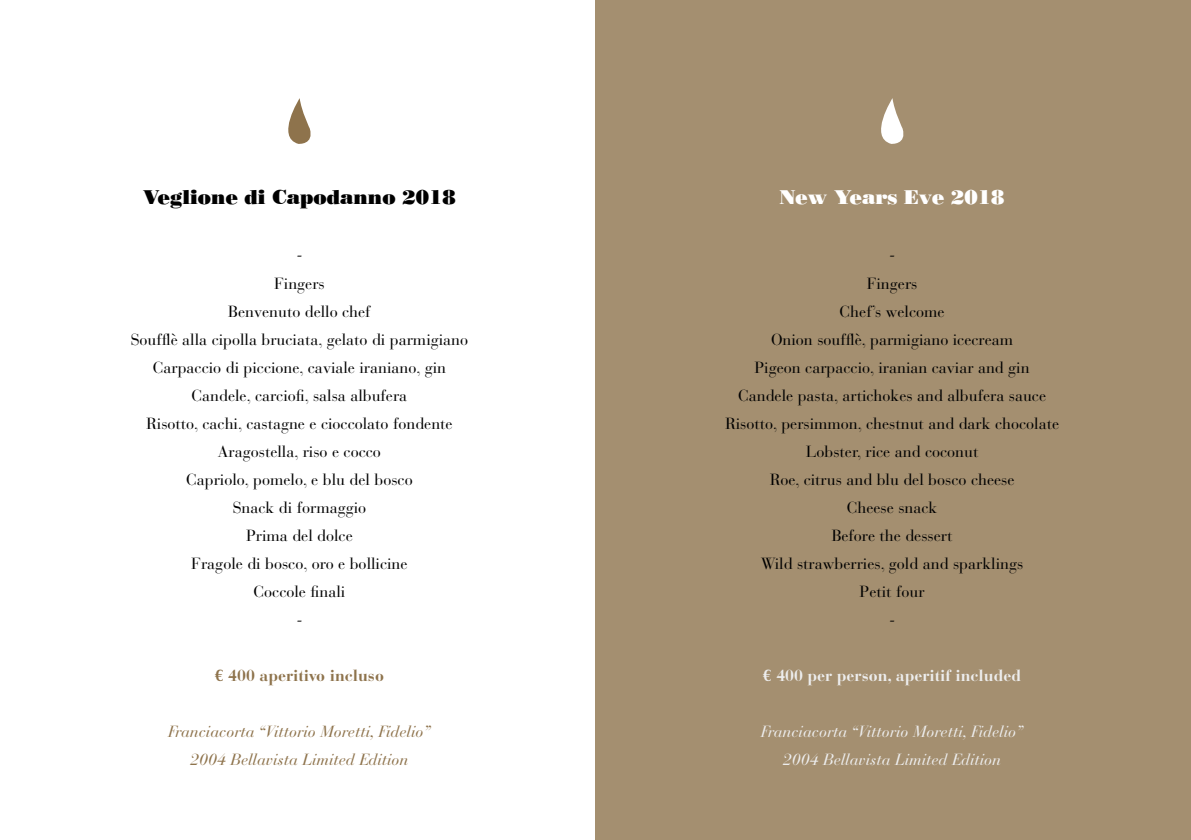
<style>
.page{position:relative;width:1191px;height:840px;background:#fff}
.page>*{position:absolute;margin:0;border:0;box-sizing:border-box;transform-origin:0 0}
.t1{font:20px "Bodoni Poster";color:#000}
.t2{font:20px "Bodoni Poster";color:#fff}
.t3{font:16px/28px "Bauer Bodoni Std";color:#000;text-align:center}
.t4{font:italic 16px/28px "Bauer Bodoni Std";color:#8e734c;text-align:center}
.t5{font:italic 16px/28px "Bauer Bodoni Std";color:#ededed;text-align:center}
.t6{font:700 16px "Bauer Bodoni Std";color:#ededed}
.t7{font:700 16px "Bauer Bodoni Std";color:#8e734c}
</style>
<div class="page">
<div style="left:595px;top:0;width:596px;height:839px;background:#a48f70"></div>
<svg style="left:881px;top:98px;width:23px;height:46px"></svg>
<svg style="left:288px;top:98px;width:23px;height:46px"></svg>
<p class="t1" style="left:143px;top:185px;width:314px">Veglione di Capodanno 2018</p>
<p class="t2" style="left:780px;top:185px;width:226px">New Years Eve 2018</p>
<p class="t3" style="left:131px;top:241px;width:339px">-<br>Fingers<br>Benvenuto dello chef<br>Soufflè alla cipolla bruciata, gelato di parmigiano<br>Carpaccio di piccione, caviale iraniano, gin<br>Candele, carciofi, salsa albufera<br>Risotto, cachi, castagne e cioccolato fondente<br>Aragostella, riso e cocco<br>Capriolo, pomelo, e blu del bosco<br>Snack di formaggio<br>Prima del dolce<br>Fragole di bosco, oro e bollicine<br>Coccole finali<br>-</p>
<p class="t3" style="left:725px;top:241px;width:335px">-<br>Fingers<br>Chef’s welcome<br>Onion soufflè, parmigiano icecream<br>Pigeon carpaccio, iranian caviar and gin<br>Candele pasta, artichokes and albufera sauce<br>Risotto, persimmon, chestnut and dark chocolate<br>Lobster, rice and coconut<br>Roe, citrus and blu del bosco cheese<br>Cheese snack<br>Before the dessert<br>Wild strawberries, gold and sparklings<br>Petit four<br>-</p>
<p class="t7" style="left:215px;top:665px;width:170px">€ 400 aperitivo incluso</p>
<p class="t6" style="left:763px;top:665px;width:260px">€ 400 per person, aperitif included</p>
<p class="t4" style="left:168px;top:717px;width:264px">Franciacorta “Vittorio Moretti, Fidelio”<br>2004 Bellavista Limited Edition</p>
<p class="t5" style="left:761px;top:717px;width:264px">Franciacorta “Vittorio Moretti, Fidelio”<br>2004 Bellavista Limited Edition</p>
</div>
